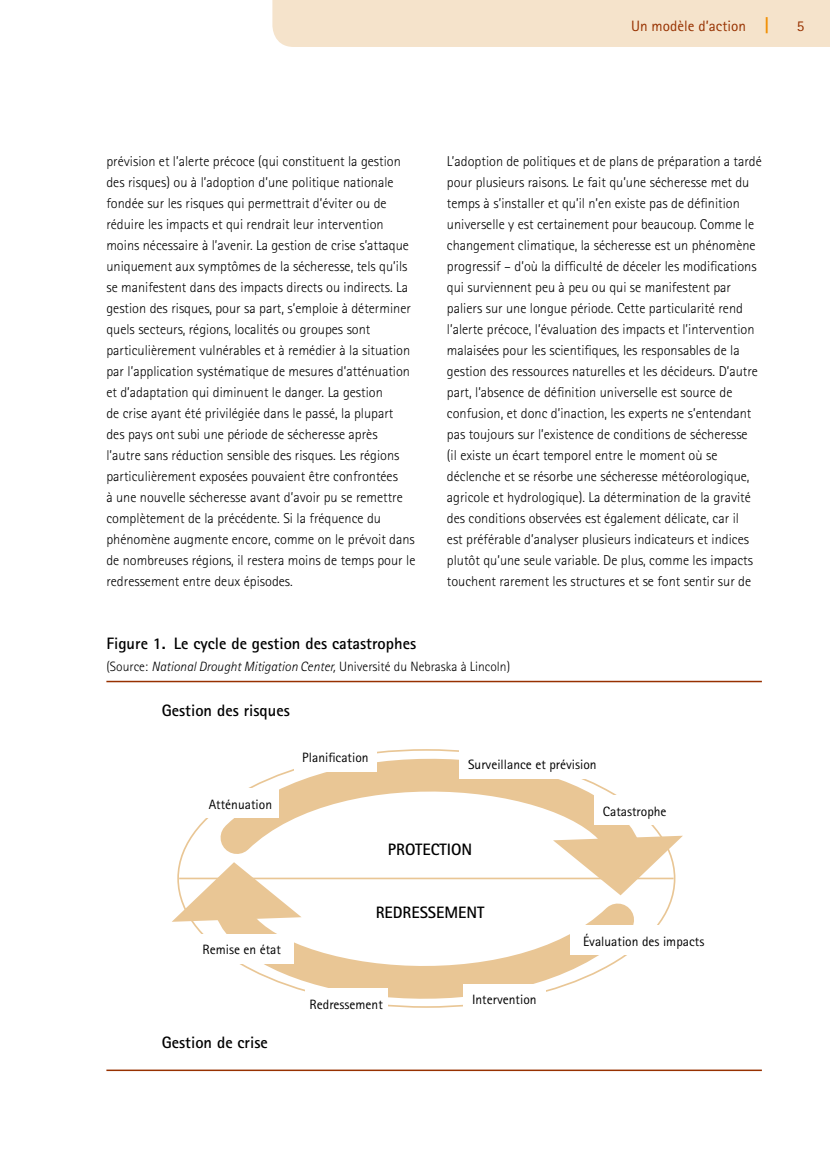
<style>
.page{position:relative;width:830px;height:1149px;background:#fff}
.page>*{position:absolute;margin:0;border:0;box-sizing:border-box;transform-origin:0 0}
.t1{font:700 16.5px "Rotis Sans Serif";color:#000}
.t2{font:15px "Rotis Sans Serif";color:#973100}
.t3{font:300 14.25px/21px "Rotis Sans Serif";color:#000}
.t4{font:13.5px "Rotis Sans Serif";color:#000}
.t5{font:300 13.5px "Rotis Sans Serif";color:#000}
.s1{font-weight:800;font-size:18px;color:#f18e00}
.s2{font-style:italic}
</style>
<div class="page">
<div style="left:272px;top:0;width:557px;height:47px;background:#f5e3cb"></div>
<svg style="left:188px;top:895px;width:475px;height:113px"></svg>
<svg style="left:172px;top:861px;width:129px;height:60px"></svg>
<svg style="left:190px;top:751px;width:471px;height:139px"></svg>
<svg style="left:552px;top:835px;width:130px;height:60px"></svg>
<hr style="left:179px;top:877px;width:494px;height:2px;background:#e9c695">
<div style="left:294px;top:742px;width:83px;height:29px;background:#fff"></div>
<div style="left:201px;top:788px;width:78px;height:30px;background:#fff"></div>
<div style="left:189px;top:933px;width:105px;height:30px;background:#fff"></div>
<div style="left:304px;top:988px;width:83px;height:29px;background:#fff"></div>
<div style="left:462px;top:983px;width:83px;height:30px;background:#fff"></div>
<div style="left:570px;top:925px;width:146px;height:29px;background:#fff"></div>
<div style="left:593px;top:795px;width:82px;height:30px;background:#fff"></div>
<div style="left:459px;top:748px;width:146px;height:30px;background:#fff"></div>
<hr style="left:106px;top:680px;width:655px;height:2px;background:#973100">
<hr style="left:106px;top:1069px;width:655px;height:1px;background:#973100">
<p class="t2" style="left:631px;top:17px;width:140px">Un modèle d’action <span class="s1">|</span></p>
<p class="t2" style="left:796px;top:17px;width:9px">5</p>
<p class="t3" style="left:106px;top:150px;width:310px">prévision et l’alerte précoce (qui constituent la gestion des risques) ou à l’adoption d’une politique nationale fondée sur les risques qui permettrait d’éviter ou de réduire les impacts et qui rendrait leur intervention moins nécessaire à l’avenir. La gestion de crise s’attaque uniquement aux symptômes de la sécheresse, tels qu’ils se manifestent dans des impacts directs ou indirects. La gestion des risques, pour sa part, s’emploie à déterminer quels secteurs, régions, localités ou groupes sont particulièrement vulnérables et à remédier à la situation par l’application systématique de mesures d’atténuation et d’adaptation qui diminuent le danger. La gestion<br>de crise ayant été privilégiée dans le passé, la plupart<br>des pays ont subi une période de sécheresse après l’autre sans réduction sensible des risques. Les régions particulièrement exposées pouvaient être confrontées<br>à une nouvelle sécheresse avant d’avoir pu se remettre complètement de la précédente. Si la fréquence du phénomène augmente encore, comme on le prévoit dans de nombreuses régions, il restera moins de temps pour le redressement entre deux épisodes.</p>
<p class="t3" style="left:446px;top:150px;width:316px">L’adoption de politiques et de plans de préparation a tardé pour plusieurs raisons. Le fait qu’une sécheresse met du temps à s’installer et qu’il n’en existe pas de définition universelle y est certainement pour beaucoup. Comme le changement climatique, la sécheresse est un phénomène progressif – d’où la difficulté de déceler les modifications qui surviennent peu à peu ou qui se manifestent par paliers sur une longue période. Cette particularité rend l’alerte précoce, l’évaluation des impacts et l’intervention malaisées pour les scientifiques, les responsables de la gestion des ressources naturelles et les décideurs. D’autre part, l’absence de définition universelle est source de confusion, et donc d’inaction, les experts ne s’entendant pas toujours sur l’existence de conditions de sécheresse<br>(il existe un écart temporel entre le moment où se déclenche et se résorbe une sécheresse météorologique, agricole et hydrologique). La détermination de la gravité des conditions observées est également délicate, car il<br>est préférable d’analyser plusieurs indicateurs et indices plutôt qu’une seule variable. De plus, comme les impacts touchent rarement les structures et se font sentir sur de</p>
<p class="t1" style="left:106px;top:633px;width:311px">Figure 1. Le cycle de gestion des catastrophes</p>
<p class="t5" style="left:106px;top:659px;width:405px">(Source: <span class="s2">National Drought Mitigation Center,</span> Université du Nebraska à Lincoln)</p>
<p class="t1" style="left:162px;top:699px;width:129px">Gestion des risques</p>
<p class="t4" style="left:302px;top:749px;width:68px">Planification</p>
<p class="t4" style="left:209px;top:795px;width:65px">Atténuation</p>
<p class="t4" style="left:468px;top:756px;width:130px">Surveillance et prévision</p>
<p class="t1" style="left:388px;top:838px;width:86px">PROTECTION</p>
<p class="t4" style="left:602px;top:802px;width:65px">Catastrophe</p>
<p class="t4" style="left:202px;top:941px;width:80px">Remise en état</p>
<p class="t1" style="left:162px;top:1032px;width:107px">Gestion de crise</p>
<p class="t1" style="left:375px;top:901px;width:110px">REDRESSEMENT</p>
<p class="t4" style="left:309px;top:995px;width:75px">Redressement</p>
<p class="t4" style="left:472px;top:991px;width:66px">Intervention</p>
<p class="t4" style="left:582px;top:932px;width:123px">Évaluation des impacts</p>
</div>
